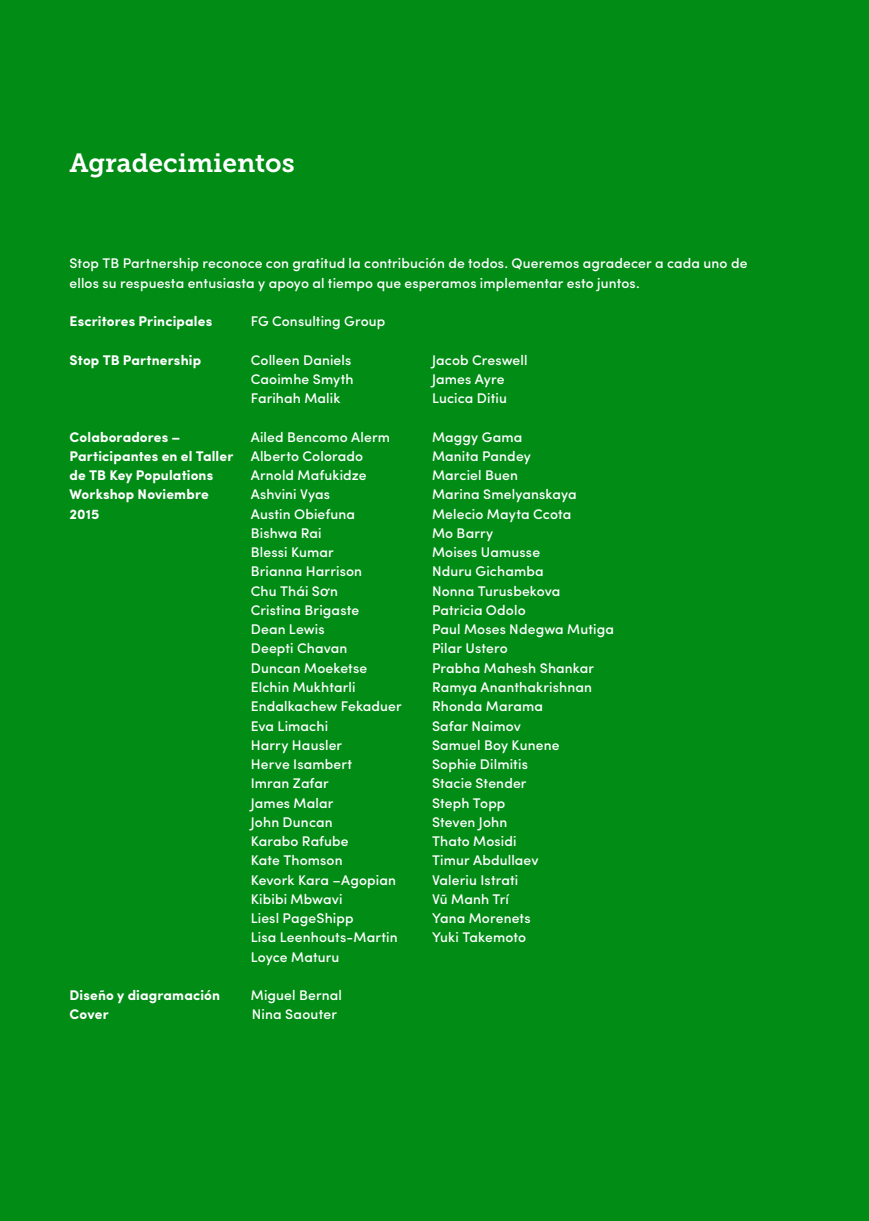
<style>
.page{position:relative;width:869px;height:1221px;background:#fff}
.page>*{position:absolute;margin:0;border:0;box-sizing:border-box;transform-origin:0 0}
.t1{font:26.25px "Museo Slab 700";color:#fff}
.t2{font:500 14px/19.2px "Sofia Pro";letter-spacing:.01em;color:#fff}
.t3{font:700 14px/19.2px "Sofia Pro";letter-spacing:.01em;color:#fff}
.s1{font-family:"Helvetica Neue"}
</style>
<div class="page">
<div style="left:0;top:0;width:868px;height:1220px;background:#008c15"></div>
<h1 class="t1" style="left:69px;top:148px;width:227px">Agradecimientos</h1>
<p class="t2" style="left:69px;top:253px;width:679px">Stop TB Partnership reconoce con gratitud la contribución de todos. Queremos agradecer a cada uno de ellos su respuesta entusiasta y apoyo al tiempo que esperamos implementar esto juntos.</p>
<p class="t3" style="left:69px;top:310px;width:144px">Escritores Principales</p>
<p class="t2" style="left:251px;top:310px;width:136px">FG Consulting Group</p>
<p class="t3" style="left:69px;top:349px;width:133px">Stop TB Partnership</p>
<p class="t2" style="left:251px;top:349px;width:104px">Colleen Daniels<br>Caoimhe Smyth<br>Farihah Malik</p>
<p class="t2" style="left:432px;top:349px;width:97px">Jacob Creswell<br>James Ayre<br>Lucica Ditiu</p>
<p class="t3" style="left:69px;top:426px;width:165px">Colaboradores –<br>Participantes en el Taller de TB Key Populations<br>Workshop Noviembre<br>2015</p>
<p class="t3" style="left:69px;top:984px;width:152px">Diseño y diagramación</p>
<p class="t2" style="left:251px;top:426px;width:152px">Ailed Bencomo Alerm<br>Alberto Colorado<br>Arnold Mafukidze<br>Ashvini Vyas<br>Austin Obiefuna<br>Bishwa Rai<br>Blessi Kumar<br>Brianna Harrison<br>Chu Thái S<span class="s1">ơ</span>n<br>Cristina Brigaste<br>Dean Lewis<br>Deepti Chavan<br>Duncan Moeketse<br>Elchin Mukhtarli<br>Endalkachew Fekaduer<br>Eva Limachi<br>Harry Hausler<br>Herve Isambert<br>Imran Zafar<br>James Malar<br>John Duncan<br>Karabo Rafube<br>Kate Thomson<br>Kevork Kara –Agopian<br>Kibibi Mbwavi<br>Liesl PageShipp<br>Lisa Leenhouts-Martin<br>Loyce Maturu</p>
<p class="t2" style="left:432px;top:426px;width:183px">Maggy Gama<br>Manita Pandey<br>Marciel Buen<br>Marina Smelyanskaya<br>Melecio Mayta Ccota<br>Mo Barry<br>Moises Uamusse<br>Nduru Gichamba<br>Nonna Turusbekova<br>Patricia Odolo<br>Paul Moses Ndegwa Mutiga<br>Pilar Ustero<br>Prabha Mahesh Shankar<br>Ramya Ananthakrishnan<br>Rhonda Marama<br>Safar Naimov<br>Samuel Boy Kunene<br>Sophie Dilmitis<br>Stacie Stender<br>Steph Topp<br>Steven John<br>Thato Mosidi<br>Timur Abdullaev<br>Valeriu Istrati<br>Vũ Manh Trí<br>Yana Morenets<br>Yuki Takemoto</p>
<p class="t2" style="left:251px;top:984px;width:93px">Miguel Bernal</p>
<p class="t3" style="left:69px;top:1003px;width:41px">Cover</p>
<p class="t2" style="left:251px;top:1003px;width:87px">Nina Saouter</p>
</div>
